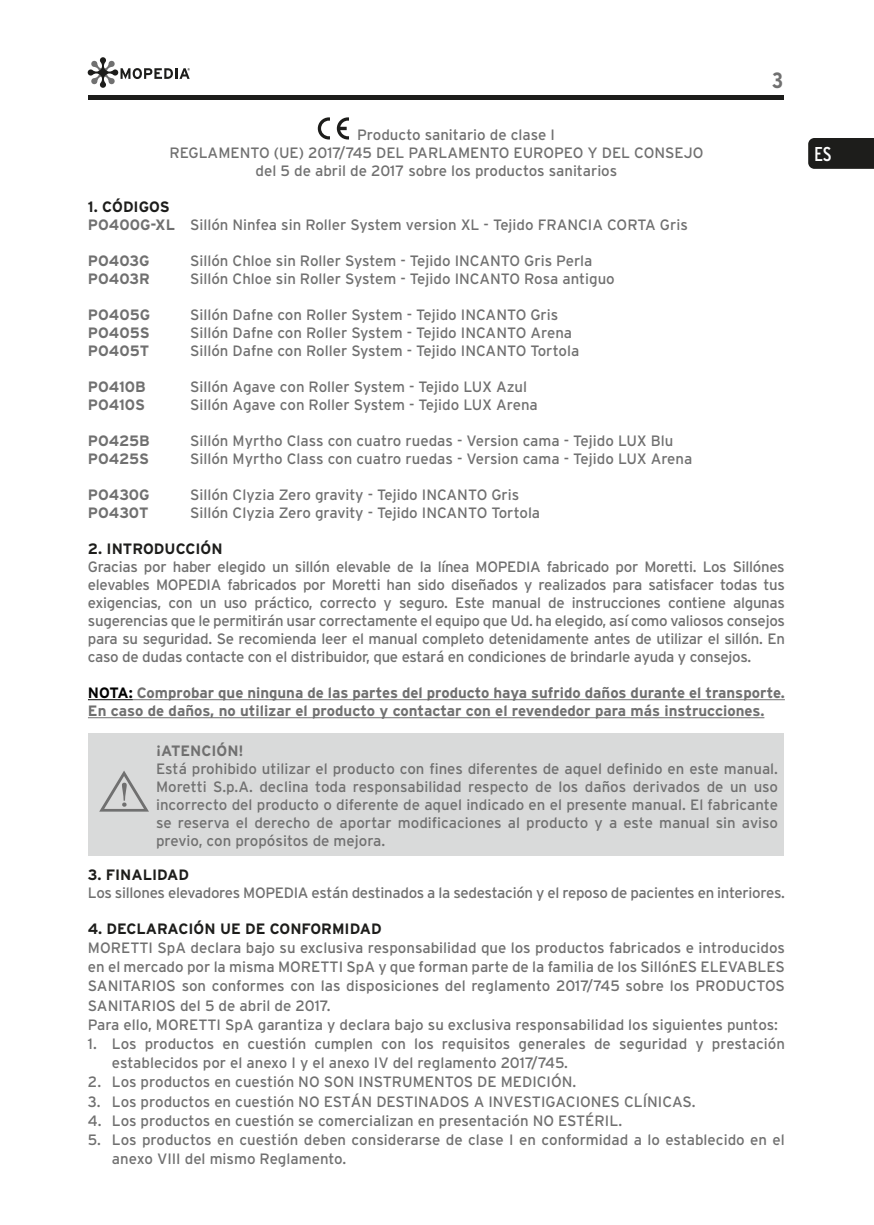
<style>
.page{position:relative;width:874px;height:1225px;background:#fff}
.page>*{position:absolute;margin:0;border:0;box-sizing:border-box;transform-origin:0 0}
.t1{font:700 22px "Interstate Condensed";color:#707070}
.t2{font:20px "Interstate Condensed";color:#fff}
.t3{font:15px/18px "Interstate";color:#707070;text-align:justify}
.t4{font:700 15px/18px "Interstate";color:#707070}
.t5{font:15px "Interstate";letter-spacing:-.02em;color:#707070}
.PARAGRAFI{font:700 15px "Interstate";color:#1d1d1b}
.s1{font-weight:700}
.s2{color:#000}
</style>
<div class="page">
<div style="left:88px;top:95px;width:695px;height:5px;background:#1d1d1b"></div>
<svg style="left:88px;top:57px;width:102px;height:31px"></svg>
<div style="left:808px;top:138px;width:65px;height:31px;background:#1d1d1b"></div>
<hr style="left:88px;top:699px;width:45px;height:1px;background:#000">
<hr style="left:133px;top:699px;width:651px;height:1px;background:#707070">
<hr style="left:88px;top:717px;width:676px;height:1px;background:#707070">
<svg style="left:317px;top:117px;width:13px;height:22px"></svg>
<svg style="left:336px;top:117px;width:13px;height:22px"></svg>
<div style="left:88px;top:733px;width:695px;height:123px;background:#d9dada"></div>
<svg style="left:99px;top:771px;width:50px;height:40px"></svg>
<p class="t3" style="left:357px;top:125px;width:199px">Producto sanitario de clase I</p>
<p class="t3" style="left:169px;top:143px;width:535px">REGLAMENTO (UE) 2017/745 DEL PARLAMENTO EUROPEO Y DEL CONSEJO</p>
<p class="t3" style="left:255px;top:161px;width:363px">del 5 de abril de 2017 sobre los productos sanitarios</p>
<h1 class="t1" style="left:771px;top:68px;width:13px">3</h1>
<p class="PARAGRAFI" style="left:88px;top:198px;width:83px">1. CÓDIGOS</p>
<p class="t3" style="left:88px;top:215px;width:601px"><span class="s1">PO400G-XL</span> Sillón Ninfea sin Roller System version XL - Tejido FRANCIA CORTA Gris</p>
<p class="t4" style="left:88px;top:251px;width:63px">PO403G</p>
<p class="t3" style="left:190px;top:251px;width:404px">Sillón Chloe sin Roller System - Tejido INCANTO Gris Perla</p>
<p class="t4" style="left:88px;top:269px;width:63px">PO403R</p>
<p class="t3" style="left:190px;top:269px;width:426px">Sillón Chloe sin Roller System - Tejido INCANTO Rosa antiguo</p>
<p class="t4" style="left:88px;top:305px;width:64px">PO405G</p>
<p class="t3" style="left:190px;top:305px;width:369px">Sillón Dafne con Roller System - Tejido INCANTO Gris</p>
<p class="t4" style="left:88px;top:323px;width:63px">PO405S</p>
<p class="t3" style="left:190px;top:323px;width:383px">Sillón Dafne con Roller System - Tejido INCANTO Arena</p>
<p class="t4" style="left:88px;top:341px;width:63px">PO405T</p>
<p class="t3" style="left:190px;top:341px;width:390px">Sillón Dafne con Roller System - Tejido INCANTO Tortola</p>
<p class="t4" style="left:88px;top:377px;width:59px">PO410B</p>
<p class="t3" style="left:190px;top:377px;width:338px">Sillón Agave con Roller System - Tejido LUX Azul</p>
<p class="t4" style="left:88px;top:395px;width:59px">PO410S</p>
<p class="t3" style="left:190px;top:395px;width:349px">Sillón Agave con Roller System - Tejido LUX Arena</p>
<p class="t4" style="left:88px;top:431px;width:63px">PO425B</p>
<p class="t3" style="left:190px;top:431px;width:484px">Sillón Myrtho Class con cuatro ruedas - Version cama - Tejido LUX Blu</p>
<p class="t4" style="left:88px;top:449px;width:62px">PO425S</p>
<p class="t3" style="left:190px;top:449px;width:503px">Sillón Myrtho Class con cuatro ruedas - Version cama - Tejido LUX Arena</p>
<p class="t4" style="left:88px;top:485px;width:63px">PO430G</p>
<p class="t3" style="left:190px;top:485px;width:330px">Sillón Clyzia Zero gravity - Tejido INCANTO Gris</p>
<p class="t4" style="left:88px;top:503px;width:62px">PO430T</p>
<p class="t3" style="left:190px;top:503px;width:351px">Sillón Clyzia Zero gravity - Tejido INCANTO Tortola</p>
<p class="PARAGRAFI" style="left:88px;top:540px;width:136px">2. INTRODUCCIÓN</p>
<p class="t3" style="left:88px;top:557px;width:698px">Gracias por haber elegido un sillón elevable de la línea MOPEDIA fabricado por Moretti. Los Sillónes elevables MOPEDIA fabricados por Moretti han sido diseñados y realizados para satisfacer todas tus exigencias, con un uso práctico, correcto y seguro. Este manual de instrucciones contiene algunas sugerencias que le permitirán usar correctamente el equipo que Ud. ha elegido, así como valiosos consejos para su seguridad. Se recomienda leer el manual completo detenidamente antes de utilizar el sillón. En caso de dudas contacte con el distribuidor, que estará en condiciones de brindarle ayuda y consejos.</p>
<p class="t4" style="left:88px;top:683px;width:698px"><span class="s2">NOTA:</span> Comprobar que ninguna de las partes del producto haya sufrido daños durante el transporte.<br>En caso de daños, no utilizar el producto y contactar con el revendedor para más instrucciones.</p>
<p class="t4" style="left:156px;top:741px;width:89px">¡ATENCIÓN!</p>
<p class="t3" style="left:156px;top:759px;width:623px">Está prohibido utilizar el producto con fines diferentes de aquel definido en este manual.<br>Moretti S.p.A. declina toda responsabilidad respecto de los daños derivados de un uso incorrecto del producto o diferente de aquel indicado en el presente manual. El fabricante se reserva el derecho de aportar modificaciones al producto y a este manual sin aviso previo, con propósitos de mejora.</p>
<p class="PARAGRAFI" style="left:88px;top:866px;width:103px">3. FINALIDAD</p>
<p class="t5" style="left:88px;top:884px;width:698px">Los sillones elevadores MOPEDIA están destinados a la sedestación y el reposo de pacientes en interiores.</p>
<p class="PARAGRAFI" style="left:88px;top:920px;width:295px">4. DECLARACIÓN UE DE CONFORMIDAD</p>
<p class="t3" style="left:88px;top:938px;width:698px;line-height:19.2px">MORETTI SpA declara bajo su exclusiva responsabilidad que los productos fabricados e introducidos en el mercado por la misma MORETTI SpA y que forman parte de la familia de los SillónES ELEVABLES SANITARIOS son conformes con las disposiciones del reglamento 2017/745 sobre los PRODUCTOS SANITARIOS del 5 de abril de 2017.</p>
<p class="t3" style="left:88px;top:1015px;width:691px">Para ello, MORETTI SpA garantiza y declara bajo su exclusiva responsabilidad los siguientes puntos:</p>
<p class="t3" style="left:112px;top:1034px;width:674px;line-height:19.2px;text-indent:-24px">1. Los productos en cuestión cumplen con los requisitos generales de seguridad y prestación establecidos por el anexo I y el anexo IV del reglamento 2017/745.</p>
<p class="t3" style="left:88px;top:1073px;width:489px">2. Los productos en cuestión NO SON INSTRUMENTOS DE MEDICIÓN.</p>
<p class="t3" style="left:88px;top:1092px;width:608px">3. Los productos en cuestión NO ESTÁN DESTINADOS A INVESTIGACIONES CLÍNICAS.</p>
<p class="t3" style="left:88px;top:1111px;width:535px">4. Los productos en cuestión se comercializan en presentación NO ESTÉRIL.</p>
<p class="t3" style="left:112px;top:1130px;width:674px;line-height:19.2px;text-indent:-24px">5. Los productos en cuestión deben considerarse de clase I en conformidad a lo establecido en el anexo VIII del mismo Reglamento.</p>
<h2 class="t2" style="left:813px;top:143px;width:19px">ES</h2>
</div>
